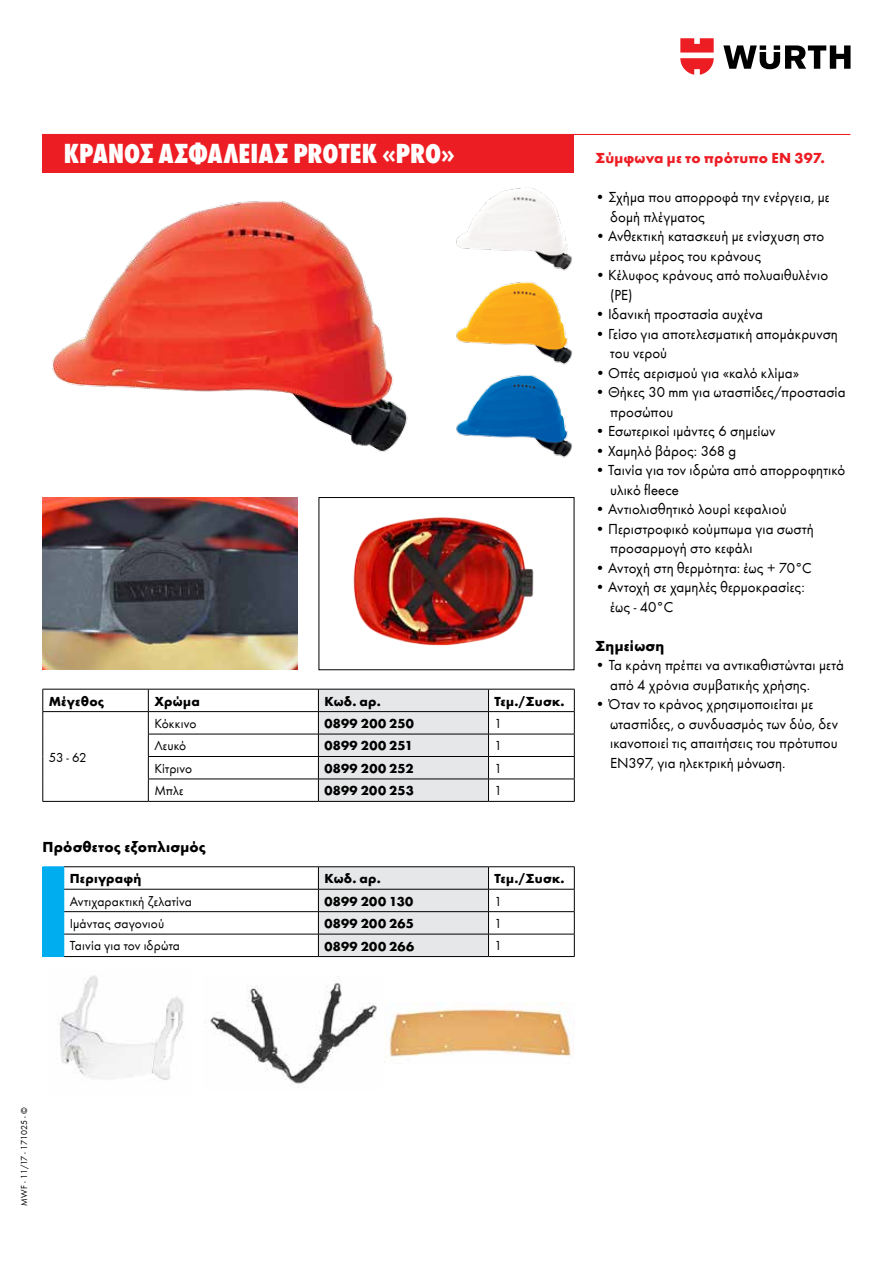
<style>
.page{position:relative;width:893px;height:1263px;background:#fff}
.page>*{position:absolute;margin:0;border:0;box-sizing:border-box;transform-origin:0 0}
.t1{font:800 condensed 28.5px "Wuerth";color:#fff}
.t2{font:15px/19.5px "Wuerth";letter-spacing:.005em;color:#000}
.t3{font:700 15px "Wuerth";letter-spacing:.015em;color:#000}
.t4{font:700 15px "Wuerth";letter-spacing:.015em;color:#ed1d24}
.t5{font:700 13.5px "Wuerth";letter-spacing:.02em;color:#000}
.t6{font:13.5px "Wuerth";letter-spacing:.01em;color:#000}
.t7{font:9px "Wuerth";color:#000}
</style>
<div class="page">
<svg style="left:723px;top:45px;width:127px;height:24px"></svg>
<svg style="left:680px;top:38px;width:34px;height:37px"></svg>
<div style="left:43px;top:134px;width:531px;height:38px;background:#ed1d24"></div>
<hr style="left:43px;top:134px;width:807px;height:1px;background:#ed1d24">
<hr style="left:43px;top:689px;width:105px;height:1px;background:#000">
<hr style="left:148px;top:689px;width:170px;height:1px;background:#000">
<hr style="left:488px;top:689px;width:87px;height:1px;background:#000">
<hr style="left:43px;top:711px;width:105px;height:1px;background:#000">
<hr style="left:148px;top:711px;width:170px;height:1px;background:#000">
<hr style="left:488px;top:711px;width:87px;height:1px;background:#000">
<hr style="left:148px;top:734px;width:170px;height:1px;background:#000">
<hr style="left:488px;top:734px;width:87px;height:1px;background:#000">
<hr style="left:148px;top:756px;width:170px;height:1px;background:#000">
<hr style="left:488px;top:756px;width:87px;height:1px;background:#000">
<svg style="left:43px;top:689px;width:1px;height:112px"></svg>
<hr style="left:148px;top:779px;width:170px;height:1px;background:#000">
<svg style="left:148px;top:689px;width:1px;height:112px"></svg>
<hr style="left:488px;top:779px;width:87px;height:1px;background:#000">
<svg style="left:318px;top:689px;width:171px;height:112px;background:#d9dadb"></svg>
<svg style="left:574px;top:689px;width:1px;height:112px"></svg>
<hr style="left:43px;top:801px;width:105px;height:1px;background:#000">
<hr style="left:148px;top:801px;width:170px;height:1px;background:#000">
<hr style="left:318px;top:801px;width:170px;height:1px;background:#000">
<hr style="left:488px;top:801px;width:87px;height:1px;background:#000">
<hr style="left:64px;top:866px;width:254px;height:1px;background:#000">
<hr style="left:318px;top:866px;width:170px;height:1px;background:#000">
<hr style="left:488px;top:866px;width:87px;height:1px;background:#000">
<hr style="left:64px;top:889px;width:254px;height:1px;background:#000">
<hr style="left:488px;top:889px;width:87px;height:1px;background:#000">
<hr style="left:64px;top:911px;width:254px;height:1px;background:#000">
<hr style="left:488px;top:911px;width:87px;height:1px;background:#000">
<hr style="left:64px;top:934px;width:254px;height:1px;background:#000">
<hr style="left:488px;top:934px;width:87px;height:1px;background:#000">
<svg style="left:318px;top:867px;width:171px;height:89px;background:#d9dadb"></svg>
<svg style="left:574px;top:867px;width:1px;height:89px"></svg>
<hr style="left:64px;top:956px;width:254px;height:1px;background:#000">
<hr style="left:318px;top:956px;width:170px;height:1px;background:#000">
<hr style="left:488px;top:956px;width:87px;height:1px;background:#000">
<div style="left:43px;top:866px;width:22px;height:91px;background:#00aeef"></div>
<img style="left:384px;top:1003px;width:190px;height:59px">
<img style="left:210px;top:982px;width:167px;height:102px">
<img style="left:59px;top:975px;width:125px;height:105px">
<img style="left:52px;top:201px;width:356px;height:251px">
<img style="left:456px;top:188px;width:116px;height:270px">
<img style="left:353px;top:517px;width:181px;height:129px">
<div style="left:319px;top:497px;width:255px;height:173px;border:1px solid #000"></div>
<img style="left:43px;top:497px;width:255px;height:173px">
<h1 class="t1" style="left:64px;top:133px;width:393px">ΚΡΆΝΟΣ ΑΣΦΑΛΕΙΑΣ PROTEK «PRO»</h1>
<p class="t4" style="left:595px;top:147px;width:231px">Σύμφωνα με το πρότυπο EN 397.</p>
<p class="t2" style="left:610px;top:187px;width:221px;text-indent:-15px">• Σχήμα που απορροφά την ενέργεια, με δομή πλέγματος</p>
<p class="t2" style="left:610px;top:226px;width:216px;text-indent:-15px">• Ανθεκτική κατασκευή με ενίσχυση στο επάνω μέρος του κράνους</p>
<p class="t2" style="left:610px;top:265px;width:219px;text-indent:-15px">• Κέλυφος κράνους από πολυαιθυλένιο (PE)</p>
<p class="t2" style="left:595px;top:304px;width:169px">• Ιδανική προστασία αυχένα</p>
<p class="t2" style="left:610px;top:323px;width:229px;text-indent:-15px">• Γείσο για αποτελεσματική απομάκρυνση του νερού</p>
<p class="t2" style="left:595px;top:362px;width:205px">• Οπές αερισμού για «καλό κλίμα»</p>
<p class="t2" style="left:610px;top:382px;width:237px;text-indent:-15px">• Θήκες 30 mm για ωτασπίδες/προστασία προσώπου</p>
<p class="t2" style="left:595px;top:421px;width:182px">• Εσωτερικοί ιμάντες 6 σημείων</p>
<p class="t2" style="left:595px;top:440px;width:142px">• Χαμηλό βάρος: 368 g</p>
<p class="t2" style="left:610px;top:460px;width:237px;text-indent:-15px">• Ταινία για τον ιδρώτα από απορροφητικό υλικό fleece</p>
<p class="t2" style="left:595px;top:499px;width:193px">• Αντιολισθητικό λουρί κεφαλιού</p>
<p class="t2" style="left:610px;top:518px;width:205px;text-indent:-15px">• Περιστροφικό κούμπωμα για σωστή προσαρμογή στο κεφάλι</p>
<p class="t2" style="left:595px;top:557px;width:218px">• Αντοχή στη θερμότητα: έως + 70°C</p>
<p class="t2" style="left:610px;top:577px;width:196px;text-indent:-15px">• Αντοχή σε χαμηλές θερμοκρασίες: έως - 40°C</p>
<p class="t3" style="left:595px;top:635px;width:71px">Σημείωση</p>
<p class="t2" style="left:610px;top:655px;width:235px;text-indent:-15px">• Τα κράνη πρέπει να αντικαθιστώνται μετά από 4 χρόνια συμβατικής χρήσης.</p>
<p class="t2" style="left:610px;top:694px;width:230px;text-indent:-15px">• Όταν το κράνος χρησιμοποιείται με ωτασπίδες, ο συνδυασμός των δύο, δεν ικανοποιεί τις απαιτήσεις του πρότυπου ΕΝ397, για ηλεκτρική μόνωση.</p>
<p class="t5" style="left:49px;top:691px;width:57px">Μέγεθος</p>
<p class="t5" style="left:154px;top:691px;width:47px">Χρώμα</p>
<p class="t5" style="left:324px;top:691px;width:58px">Κωδ. αρ.</p>
<p class="t5" style="left:494px;top:691px;width:72px">Τεμ./Συσκ.</p>
<p class="t6" style="left:154px;top:714px;width:44px">Κόκκινο</p>
<p class="t5" style="left:324px;top:714px;width:91px">0899 200 250</p>
<p class="t6" style="left:494px;top:714px;width:9px">1</p>
<p class="t6" style="left:154px;top:737px;width:33px">Λευκό</p>
<p class="t5" style="left:324px;top:736px;width:90px">0899 200 251</p>
<p class="t6" style="left:494px;top:737px;width:9px">1</p>
<p class="t6" style="left:154px;top:759px;width:40px">Κίτρινο</p>
<p class="t5" style="left:324px;top:758px;width:91px">0899 200 252</p>
<p class="t6" style="left:494px;top:759px;width:9px">1</p>
<p class="t6" style="left:154px;top:782px;width:31px">Μπλε</p>
<p class="t5" style="left:324px;top:781px;width:91px">0899 200 253</p>
<p class="t6" style="left:494px;top:782px;width:9px">1</p>
<p class="t6" style="left:49px;top:748px;width:39px">53 - 62</p>
<p class="t3" style="left:43px;top:836px;width:165px">Πρόσθετος εξοπλισμός</p>
<p class="t5" style="left:70px;top:869px;width:73px">Περιγραφή</p>
<p class="t5" style="left:324px;top:869px;width:58px">Κωδ. αρ.</p>
<p class="t5" style="left:494px;top:869px;width:72px">Τεμ./Συσκ.</p>
<p class="t6" style="left:70px;top:892px;width:124px">Αντιχαρακτική ζελατίνα</p>
<p class="t5" style="left:324px;top:891px;width:90px">0899 200 130</p>
<p class="t6" style="left:494px;top:892px;width:9px">1</p>
<p class="t6" style="left:70px;top:914px;width:96px">Ιμάντας σαγονιού</p>
<p class="t5" style="left:324px;top:914px;width:91px">0899 200 265</p>
<p class="t6" style="left:494px;top:914px;width:9px">1</p>
<p class="t6" style="left:70px;top:937px;width:112px">Ταινία για τον ιδρώτα</p>
<p class="t5" style="left:324px;top:936px;width:91px">0899 200 266</p>
<p class="t6" style="left:494px;top:937px;width:9px">1</p>
<p class="t7" style="left:18px;top:1205px;width:100px;rotate:-90deg">MWF - 11/17 - 171025 - ©</p>
</div>
